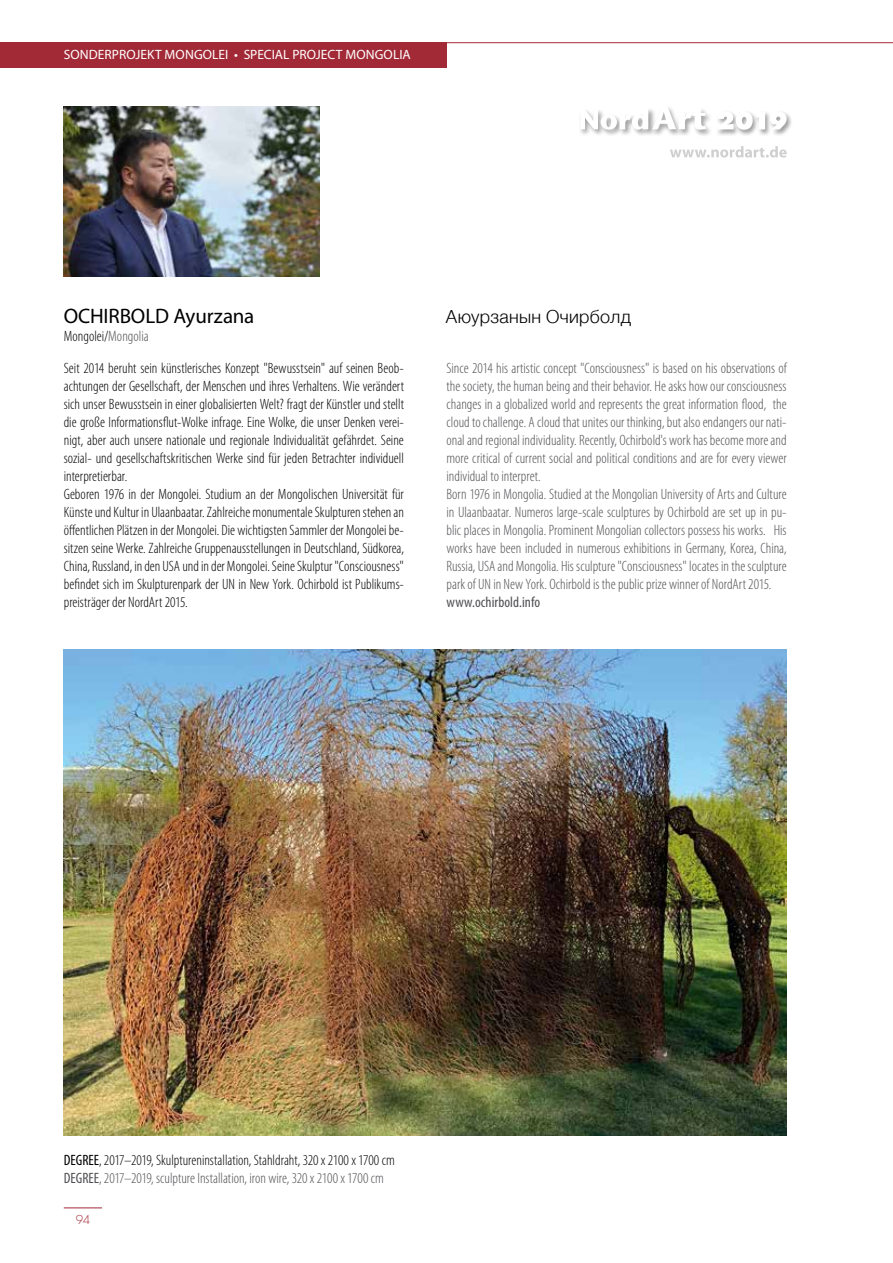
<style>
.page{position:relative;width:893px;height:1263px;background:#fff}
.page>*{position:absolute;margin:0;border:0;box-sizing:border-box;transform-origin:0 0}
.t1{font:21px "Myriad Pro";letter-spacing:-.005em;color:#000}
.t2{font:300 18px "Helvetica";letter-spacing:.015em;color:#000}
.t3{font:300 condensed 15px/18px "Myriad Pro";color:#000}
.t4{font:300 condensed 15px/18px "Myriad Pro";color:#514f53}
.t5{font:condensed 15px "Myriad Pro";letter-spacing:.005em;color:#514f53}
.t6{font:13.5px "Myriad Pro";letter-spacing:.005em;color:#fff}
.t7{font:300 12px "Futura Std";color:#a22a37}
.s1{color:#514f53}
.s2{font-weight:400}
.s3{font-weight:400;color:#514f53}
</style>
<div class="page">
<div style="left:0;top:43px;width:446px;height:25px;background:#a22a37"></div>
<hr style="left:446px;top:42px;width:447px;height:1px;background:#a22a37">
<hr style="left:64px;top:1207px;width:38px;height:1px;background:#a22a37">
<div style="left:715px;top:111px;width:78px;height:26px;background:#000;opacity:.75"></div>
<svg style="left:716px;top:111px;width:71px;height:19px"></svg>
<svg style="left:670px;top:146px;width:117px;height:12px"></svg>
<div style="left:579px;top:107px;width:77px;height:30px;background:#000;opacity:.75"></div>
<div style="left:651px;top:105px;width:62px;height:32px;background:#000;opacity:.75"></div>
<svg style="left:580px;top:106px;width:126px;height:24px"></svg>
<img style="left:64px;top:106px;width:255px;height:170px">
<img style="left:64px;top:650px;width:723px;height:486px">
<p class="t6" style="left:64px;top:46px;width:349px">SONDERPROJEKT MONGOLEI • SPECIAL PROJECT MONGOLIA</p>
<h1 class="t1" style="left:64px;top:303px;width:192px">OCHIRBOLD Ayurzana</h1>
<p class="t2" style="left:446px;top:302px;width:187px">Аюурзанын Очирболд</p>
<p class="t3" style="left:64px;top:321px;width:342px;line-height:31.5px">Mongolei/<span class="s1">Mongolia<br></span>Seit 2014 beruht sein künstlerisches Konzept "Bewusstsein" auf seinen Beob-</p>
<p class="t3" style="left:64px;top:377px;width:342px">achtungen der Gesellschaft, der Menschen und ihres Verhaltens. Wie verändert sich unser Bewusstsein in einer globalisierten Welt? fragt der Künstler und stellt die große Informationsflut-Wolke infrage. Eine Wolke, die unser Denken verei&shy;nigt, aber auch unsere nationale und regionale Individualität gefährdet. Seine sozial- und gesellschaftskritischen Werke sind für jeden Betrachter individuell interpretierbar.<br>Geboren 1976 in der Mongolei. Studium an der Mongolischen Universität für Künste und Kultur in Ulaanbaatar. Zahlreiche monumentale Skulpturen stehen an öffentlichen Plätzen in der Mongolei. Die wichtigsten Sammler der Mongolei be&shy;sitzen seine Werke. Zahlreiche Gruppenausstellungen in Deutschland, Südkorea, China, Russland, in den USA und in der Mongolei. Seine Skulptur "Consciousness" befindet sich im Skulpturenpark der UN in New York. Ochirbold ist Publikums&shy;preisträger der NordArt 2015.</p>
<p class="t4" style="left:446px;top:359px;width:342px">Since 2014 his artistic concept "Consciousness" is based on his observations of the society, the human being and their behavior. He asks how our consciousness changes in a globalized world and represents the great information flood, the cloud to challenge. A cloud that unites our thinking, but also endangers our nati&shy;onal and regional individuality. Recently, Ochirbold's work has become more and more critical of current social and political conditions and are for every viewer individual to interpret.<br>Born 1976 in Mongolia. Studied at the Mongolian University of Arts and Culture in Ulaanbaatar. Numeros large-scale sculptures by Ochirbold are set up in pu&shy;blic places in Mongolia. Prominent Mongolian collectors possess his works. His works have been included in numerous exhibitions in Germany, Korea, China, Russia, USA and Mongolia. His sculpture "Consciousness" locates in the sculpture park of UN in New York. Ochirbold is the public prize winner of NordArt 2015.</p>
<p class="t5" style="left:446px;top:593px;width:95px">www.ochirbold.info</p>
<p class="t3" style="left:64px;top:1151px;width:333px"><span class="s2">DEGREE</span>, 2017–2019, Skulptureninstallation, Stahldraht, 320 x 2100 x 1700 cm<br><span class="s3">DEGREE</span><span class="s1">, 2017–2019, sculpture Installation, iron wire, 320 x 2100 x 1700 cm</span></p>
<p class="t7" style="left:76px;top:1213px;width:16px">94</p>
</div>
